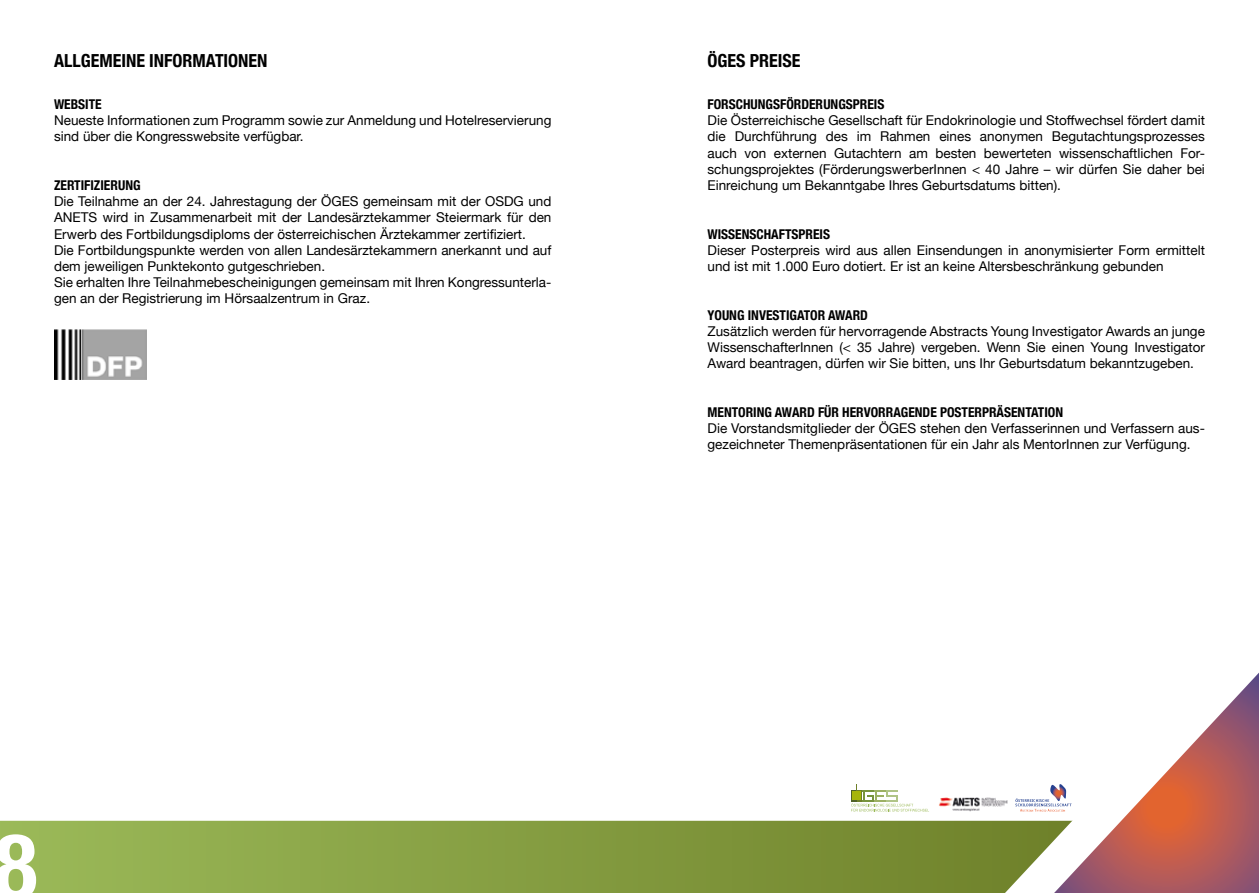
<style>
.page{position:relative;width:1259px;height:893px;background:#fff}
.page>*{position:absolute;margin:0;border:0;box-sizing:border-box;transform-origin:0 0}
.t1{font:700 condensed 90px "Helvetica Neue";color:#fff}
.t2{font:700 condensed 18px "Helvetica Neue";color:#000}
.t3{font:13.5px/16.2px "Helvetica Neue";color:#000}
.t4{font:700 condensed 13.5px "Helvetica Neue";color:#000}
</style>
<div class="page">
<svg style="left:0;top:821px;width:925px;height:72px;background:#87a044"></svg>
<div style="left:925px;top:820px;width:47px;height:73px;background:#73872f"></div>
<svg style="left:972px;top:672px;width:287px;height:221px"></svg>
<img style="left:939px;top:795px;width:69px;height:17px">
<svg style="left:1015px;top:784px;width:56px;height:28px"></svg>
<svg style="left:851px;top:784px;width:78px;height:28px"></svg>
<div style="left:852px;top:792px;width:8px;height:8px;background:#a6b50a"></div>
<img style="left:54px;top:330px;width:93px;height:50px">
<h2 class="t2" style="left:54px;top:45px;width:215px">ALLGEMEINE INFORMATIONEN</h2>
<h2 class="t2" style="left:707px;top:45px;width:94px">ÖGES PREISE</h2>
<p class="t4" style="left:54px;top:93px;width:49px">WEBSITE</p>
<p class="t3" style="left:54px;top:113px;width:499px">Neueste Informationen zum Programm sowie zur Anmeldung und Hotelreservierung sind über die Kongresswebsite verfügbar.</p>
<p class="t4" style="left:54px;top:174px;width:88px">ZERTIFIZIERUNG</p>
<p class="t3" style="left:54px;top:194px;width:499px">Die Teilnahme an der 24. Jahrestagung der ÖGES gemeinsam mit der OSDG und ANETS wird in Zusammenarbeit mit der Landesärztekammer Steiermark für den Erwerb des Fortbildungsdiploms der österreichischen Ärztekammer zertifiziert.<br>Die Fortbildungspunkte werden von allen Landesärztekammern anerkannt und auf dem jeweiligen Punktekonto gutgeschrieben.<br>Sie erhalten Ihre Teilnahmebescheinigungen gemeinsam mit Ihren Kongressunterla&shy;gen an der Registrierung im Hörsaalzentrum in Graz.</p>
<p class="t4" style="left:707px;top:93px;width:178px">FORSCHUNGSFÖRDERUNGSPREIS</p>
<p class="t3" style="left:707px;top:113px;width:499px;text-align:justify">Die Österreichische Gesellschaft für Endokrinologie und Stoffwechsel fördert damit die Durchführung des im Rahmen eines anonymen Begutachtungsprozesses auch von externen Gutachtern am besten bewerteten wissenschaftlichen For&shy;schungsprojektes (FörderungswerberInnen &lt; 40 Jahre – wir dürfen Sie daher bei Einreichung um Bekanntgabe Ihres Geburtsdatums bitten).</p>
<p class="t4" style="left:707px;top:223px;width:124px">WISSENSCHAFTSPREIS</p>
<p class="t3" style="left:707px;top:243px;width:499px">Dieser Posterpreis wird aus allen Einsendungen in anonymisierter Form ermittelt und ist mit 1.000 Euro dotiert. Er ist an keine Altersbeschränkung gebunden</p>
<p class="t4" style="left:707px;top:304px;width:162px">YOUNG INVESTIGATOR AWARD</p>
<p class="t3" style="left:707px;top:324px;width:499px;text-align:justify">Zusätzlich werden für hervorragende Abstracts Young Investigator Awards an junge WissenschafterInnen (&lt; 35 Jahre) vergeben. Wenn Sie einen Young Investigator Award beantragen, dürfen wir Sie bitten, uns Ihr Geburtsdatum bekanntzugeben.</p>
<p class="t4" style="left:707px;top:401px;width:357px">MENTORING AWARD FÜR HERVORRAGENDE POSTERPRÄSENTATION</p>
<p class="t3" style="left:707px;top:421px;width:499px">Die Vorstandsmitglieder der ÖGES stehen den Verfasserinnen und Verfassern aus&shy;gezeichneter Themenpräsentationen für ein Jahr als MentorInnen zur Verfügung.</p>
<h1 class="t1" style="left:-6px;top:791px;width:45px">8</h1>
</div>
